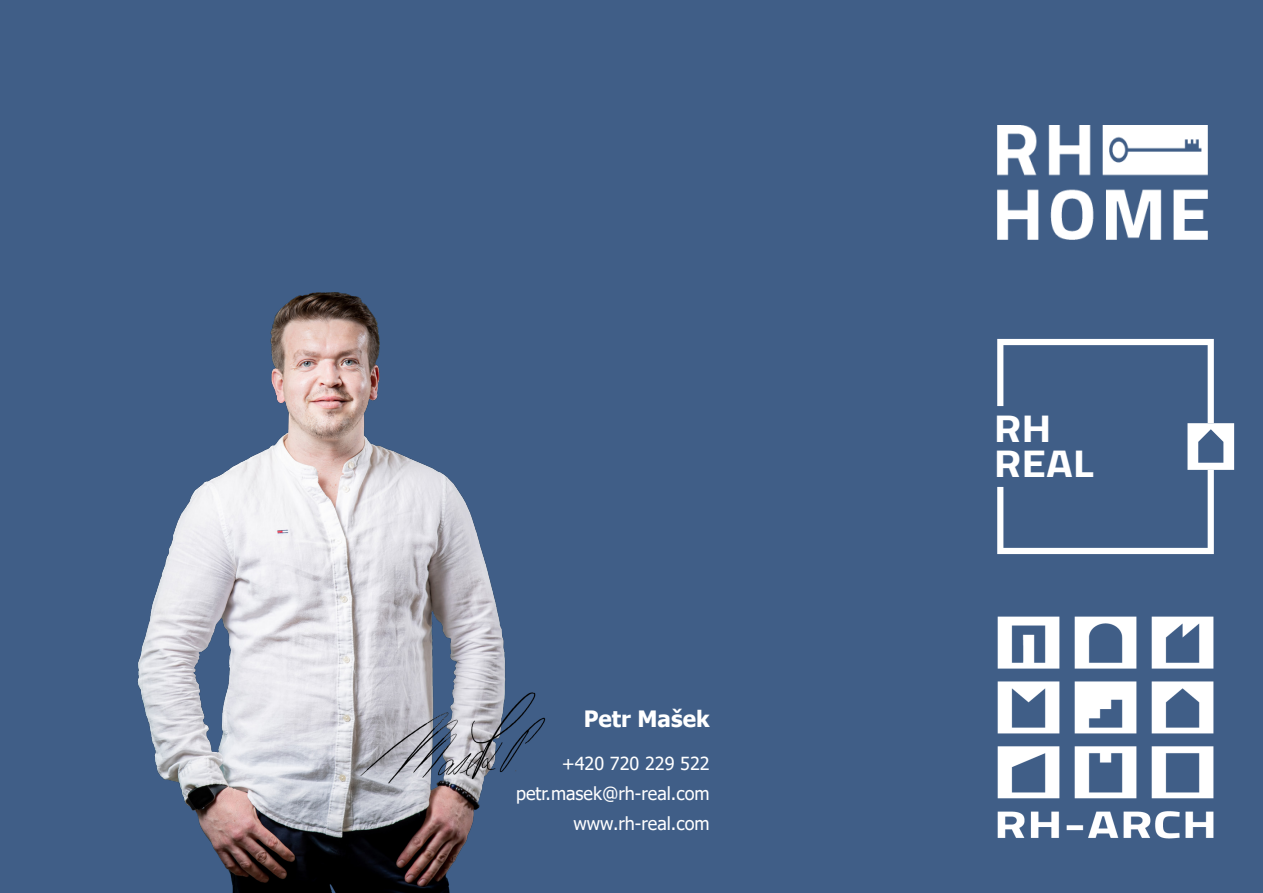
<style>
.page{position:relative;width:1263px;height:893px;background:#405e87}
.page>*{position:absolute;margin:0;border:0;box-sizing:border-box;transform-origin:0 0}
.t1{font:700 38.85px "Titillium Web";color:#fff;scale:1.15 1}
.Zarovnání_vpravo{font:700 22.5px "Tahoma";color:#fff}
.Zarovnání_vpravo-2{font:18px "Tahoma";color:#fff}
</style>
<div class="page">
<svg style="left:997px;top:339px;width:237px;height:215px"></svg>
<img style="left:997px;top:125px;width:211px;height:114px">
<img style="left:997px;top:616px;width:217px;height:223px">
<img style="left:137px;top:292px;width:369px;height:601px">
<img style="left:358px;top:690px;width:188px;height:96px">
<p class="Zarovnání_vpravo" style="left:584px;top:703px;width:127px">Petr Mašek</p>
<p class="Zarovnání_vpravo-2" style="left:562px;top:752px;width:149px">+420 720 229 522</p>
<p class="Zarovnání_vpravo-2" style="left:516px;top:782px;width:195px">petr.masek@rh-real.com</p>
<p class="Zarovnání_vpravo-2" style="left:573px;top:812px;width:138px">www.rh-real.com</p>
<h1 class="t1" style="left:994px;top:399px;width:52px">RH</h1>
<h1 class="t1" style="left:994px;top:434px;width:88px">REAL</h1>
</div>
